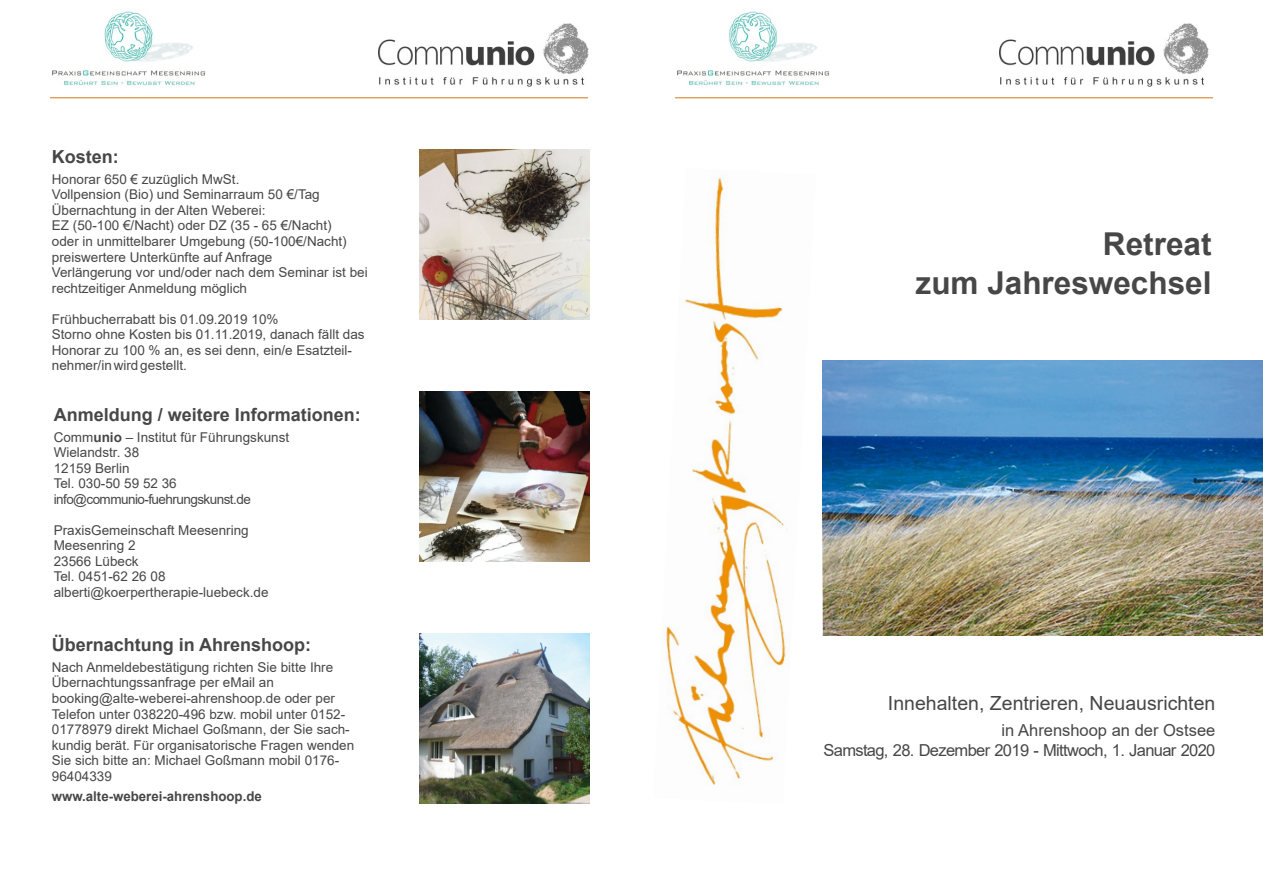
<style>
.page{position:relative;width:1263px;height:893px;background:#fff}
.page>*{position:absolute;margin:0;border:0;box-sizing:border-box;transform-origin:0 0}
.t1{font:700 31.5px/39.6px "Arial";color:#474748;text-align:right}
.t2{font:19.5px "Arial";color:#474748}
.t3{font:700 18px "Arial";color:#474748}
.t4{font:16.5px/20.7px "Arial";letter-spacing:-.04em;color:#474748;text-align:right}
.t5{font:13.5px/15.5px "Arial";color:#474748}
.t6{font:700 13.5px "Arial";color:#474748}
.s1{font-weight:700}
</style>
<div class="page">
<img style="left:666px;top:178px;width:120px;height:607px">
<hr style="left:675px;top:98px;width:538px;height:1px;background:#d77418">
<hr style="left:50px;top:98px;width:538px;height:1px;background:#d77418">
<img style="left:378px;top:23px;width:210px;height:64px">
<img style="left:677px;top:11px;width:152px;height:75px">
<img style="left:999px;top:23px;width:210px;height:64px">
<img style="left:52px;top:11px;width:153px;height:75px">
<img style="left:823px;top:360px;width:440px;height:275px">
<img style="left:420px;top:150px;width:170px;height:170px">
<img style="left:420px;top:392px;width:170px;height:170px">
<img style="left:420px;top:633px;width:170px;height:170px">
<h3 class="t3" style="left:52px;top:147px;width:68px">Kosten:</h3>
<p class="t5" style="left:52px;top:171px;width:317px">Honorar 650 € zuzüglich MwSt.<br>Vollpension (Bio) und Seminarraum 50 €/Tag Übernachtung in der Alten Weberei:<br>EZ (50-100 €/Nacht) oder DZ (35 - 65 €/Nacht)<br>oder in unmittelbarer Umgebung (50-100€/Nacht) preiswertere Unterkünfte auf Anfrage<br>Verlängerung vor und/oder nach dem Seminar ist bei rechtzeitiger Anmeldung möglich</p>
<p class="t5" style="left:52px;top:311px;width:314px">Frühbucherrabatt bis 01.09.2019 10%<br>Storno ohne Kosten bis 01.11.2019, danach fällt das Honorar zu 100 % an, es sei denn, ein/e Esatzteil&shy;nehmer/inwirdgestellt.</p>
<h3 class="t3" style="left:54px;top:405px;width:309px">Anmeldung / weitere Informationen:</h3>
<p class="t5" style="left:54px;top:429px;width:237px">Comm<span class="s1">unio</span> – Institut für Führungskunst<br>Wielandstr. 38<br>12159 Berlin<br>Tel. 030-50 59 52 36 info@communio-fuehrungskunst.de</p>
<p class="t5" style="left:54px;top:522px;width:216px">PraxisGemeinschaft Meesenring<br>Meesenring 2<br>23566 Lübeck<br>Tel. 0451-62 26 08 alberti@koerpertherapie-luebeck.de</p>
<h3 class="t3" style="left:52px;top:635px;width:261px">Übernachtung in Ahrenshoop:</h3>
<p class="t5" style="left:52px;top:659px;width:304px">Nach Anmeldebestätigung richten Sie bitte Ihre Übernachtungssanfrage per eMail an booking@alte-weberei-ahrenshoop.de oder per Telefon unter 038220-496 bzw. mobil unter 0152- 01778979 direkt Michael Goßmann, der Sie sach&shy;kundig berät. Für organisatorische Fragen wenden Sie sich bitte an: Michael Goßmann mobil 0176- 96404339</p>
<p class="t6" style="left:52px;top:789px;width:211px">www.alte-weberei-ahrenshoop.de</p>
<h1 class="t1" style="left:915px;top:224px;width:297px">Retreat<br>zum Jahreswechsel</h1>
<h2 class="t2" style="left:888px;top:692px;width:329px">Innehalten, Zentrieren, Neuausrichten</h2>
<p class="t4" style="left:823px;top:719px;width:393px">in Ahrenshoop an der Ostsee<br>Samstag, 28. Dezember 2019 - Mittwoch, 1. Januar 2020</p>
</div>
